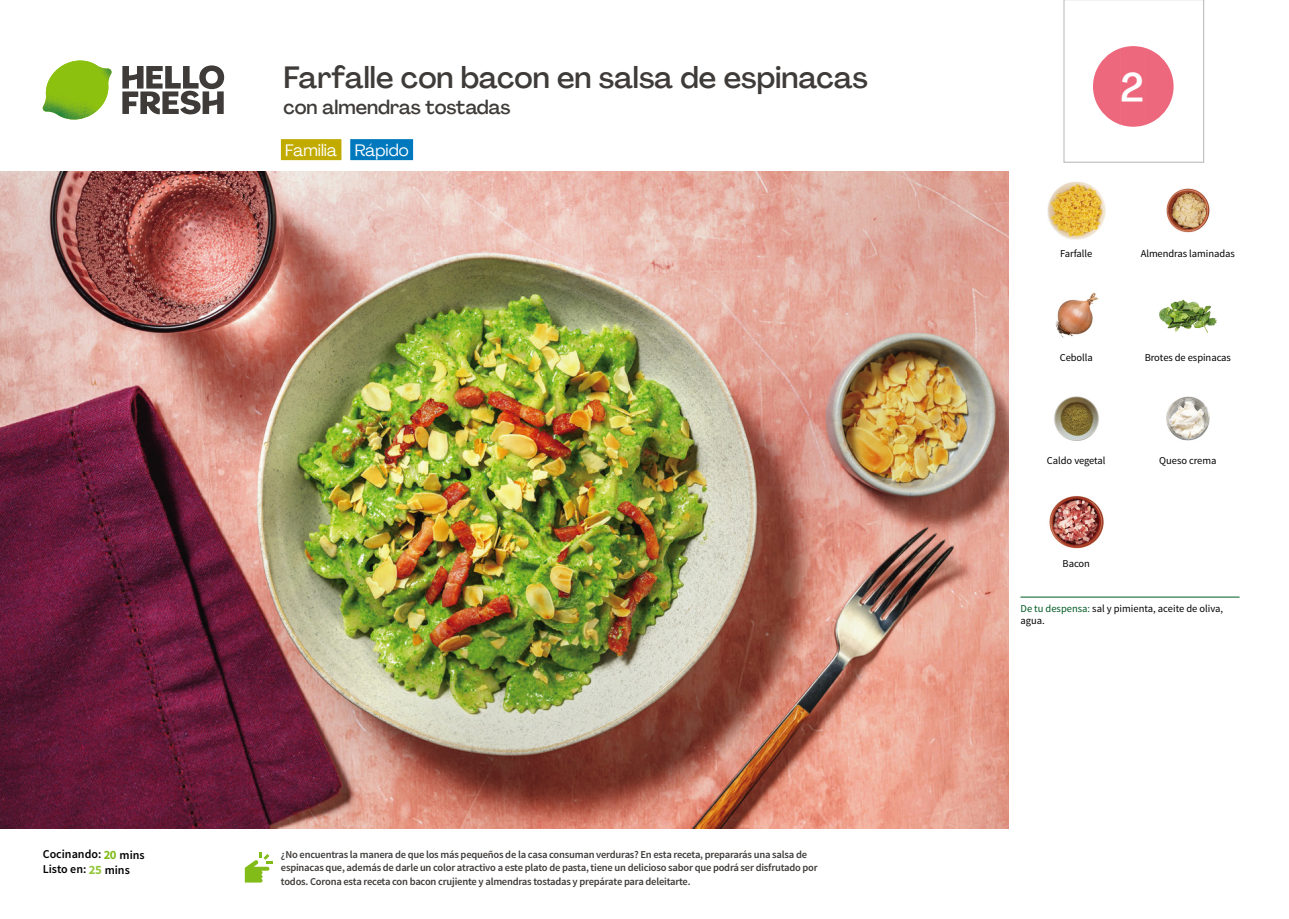
<style>
.page{position:relative;width:1289px;height:919px;background:#fff}
.page>*{position:absolute;margin:0;border:0;box-sizing:border-box;transform-origin:0 0}
.t1{font:500 40.5px "Agrandir";color:#fff}
.t2{font:500 30px "Agrandir";color:#3e3b39}
.t3{font:500 19.5px "Agrandir";color:#3e3b39}
.t4{font:16.5px "Agrandir";color:#fff}
.t5{font:600 12px/15px "Source Sans Pro";color:#000}
.t6{font:600 10.5px/13.5px "Source Sans Pro";letter-spacing:-.02em;color:#3e3b39}
.t7{font:10.5px/12px "Source Sans Pro";letter-spacing:-.005em;color:#000}
.s1{font-weight:700;font-size:12.75px;color:#81bc19}
.s2{font-weight:700;font-size:12.75px;color:#93c53b}
.s3{color:#005923}
</style>
<div class="page">
<svg style="left:122px;top:65px;width:102px;height:49px"></svg>
<svg style="left:43px;top:60px;width:69px;height:60px"></svg>
<img style="left:80px;top:61px;width:17px;height:34px">
<img style="left:43px;top:61px;width:37px;height:45px">
<div style="left:281px;top:139px;width:60px;height:21px;background:#c2ab00"></div>
<div style="left:350px;top:139px;width:63px;height:21px;background:#0078bd"></div>
<img style="left:0;top:172px;width:1008px;height:656px">
<hr style="left:1020px;top:596px;width:219px;height:1px;background:#005923">
<svg style="left:245px;top:852px;width:28px;height:30px"></svg>
<img style="left:1047px;top:182px;width:57px;height:57px">
<img style="left:1166px;top:188px;width:44px;height:45px">
<img style="left:1159px;top:299px;width:57px;height:34px">
<img style="left:1055px;top:292px;width:44px;height:46px">
<img style="left:1166px;top:396px;width:44px;height:45px">
<img style="left:1054px;top:396px;width:45px;height:45px">
<img style="left:1049px;top:496px;width:55px;height:53px">
<svg style="left:1063px;top:0;width:141px;height:163px"></svg>
<h2 class="t2" style="left:283px;top:59px;width:585px">Farfalle con bacon en salsa de espinacas</h2>
<h3 class="t3" style="left:283px;top:95px;width:228px">con almendras tostadas</h3>
<h3 class="t4" style="left:285px;top:140px;width:125px">Familia Rápido</h3>
<p class="t5" style="left:43px;top:847px;width:103px">Cocinando: <span class="s1">20</span> mins<br>Listo en: <span class="s2">25</span> mins</p>
<p class="t6" style="left:281px;top:847px;width:538px">¿No encuentras la manera de que los más pequeños de la casa consuman verduras? En esta receta, prepararás una salsa de espinacas que, además de darle un color atractivo a este plato de pasta, tiene un delicioso sabor que podrá ser disfrutado por todos. Corona esta receta con bacon crujiente y almendras tostadas y prepárate para deleitarte.</p>
<h1 class="t1" style="left:1119px;top:63px;width:25px">2</h1>
<p class="t7" style="left:1060px;top:247px;width:34px">Farfalle</p>
<p class="t7" style="left:1140px;top:247px;width:96px">Almendras laminadas</p>
<p class="t7" style="left:1059px;top:352px;width:35px">Cebolla</p>
<p class="t7" style="left:1144px;top:352px;width:88px">Brotes de espinacas</p>
<p class="t7" style="left:1046px;top:454px;width:60px">Caldo vegetal</p>
<p class="t7" style="left:1159px;top:454px;width:59px">Queso crema</p>
<p class="t7" style="left:1062px;top:558px;width:29px">Bacon</p>
<p class="t7" style="left:1020px;top:602px;width:204px"><span class="s3">De tu despensa:</span> sal y pimienta, aceite de oliva, agua.</p>
</div>
